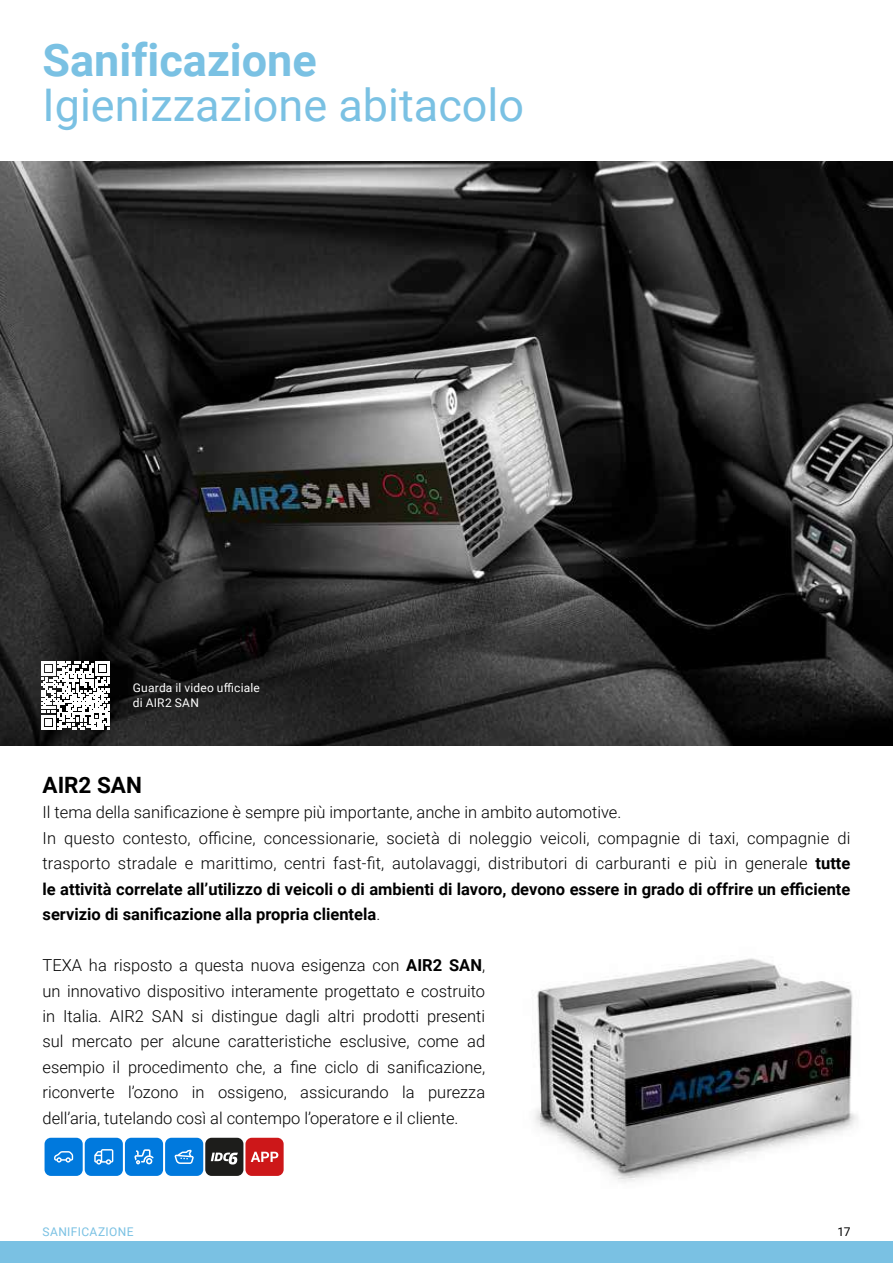
<style>
.page{position:relative;width:893px;height:1263px;background:#fff}
.page>*{position:absolute;margin:0;border:0;box-sizing:border-box;transform-origin:0 0}
.t1{font:45px "Roboto";color:#7ac1e3}
.t2{font:700 45px "Roboto";color:#7ac1e3}
.t3{font:700 22.5px "Roboto";color:#000}
.t4{font:300 16.5px/25.5px "Roboto";letter-spacing:.01em;color:#000}
.t5{font:12px/15px "Roboto";letter-spacing:.015em;color:#fff}
.t6{font:12px "Roboto";letter-spacing:.03em;color:#7ac1e3}
.t7{font:12px "Roboto";color:#000}
.s1{font-weight:700}
</style>
<div class="page">
<img style="left:535px;top:958px;width:323px;height:224px">
<div style="left:0;top:1242px;width:893px;height:21px;background:#7ac1e3"></div>
<img style="left:0;top:162px;width:893px;height:583px">
<svg style="left:41px;top:661px;width:69px;height:68px"></svg>
<div style="left:45px;top:1138px;width:38px;height:38px;background:#0079dd;border-radius:6px"></div>
<svg style="left:54px;top:1151px;width:19px;height:11px"></svg>
<div style="left:85px;top:1138px;width:38px;height:38px;background:#0079dd;border-radius:6px"></div>
<svg style="left:94px;top:1149px;width:19px;height:15px"></svg>
<div style="left:125px;top:1138px;width:38px;height:38px;background:#0079dd;border-radius:6px"></div>
<svg style="left:134px;top:1149px;width:20px;height:15px"></svg>
<div style="left:165px;top:1138px;width:38px;height:38px;background:#0079dd;border-radius:6px"></div>
<svg style="left:174px;top:1149px;width:20px;height:15px"></svg>
<div style="left:205px;top:1138px;width:38px;height:38px;background:#1d1d1b;border-radius:6px"></div>
<svg style="left:211px;top:1152px;width:27px;height:12px"></svg>
<div style="left:245px;top:1138px;width:39px;height:38px;background:#cd1719;border-radius:6px"></div>
<svg style="left:251px;top:1152px;width:27px;height:10px"></svg>
<h1 class="t2" style="left:43px;top:29px;width:276px">Sanificazione</h1>
<h1 class="t1" style="left:43px;top:74px;width:483px">Igienizzazione abitacolo</h1>
<p class="t5" style="left:133px;top:680px;width:128px">Guarda il video ufficiale di AIR2 SAN</p>
<h2 class="t3" style="left:43px;top:769px;width:101px">AIR2 SAN</h2>
<p class="t4" style="left:43px;top:799px;width:809px">Il tema della sanificazione è sempre più importante, anche in ambito automotive.<br>In questo contesto, officine, concessionarie, società di noleggio veicoli, compagnie di taxi, compagnie di trasporto stradale e marittimo, centri fast-fit, autolavaggi, distributori di carburanti e più in generale <span class="s1">tutte le attività correlate all’utilizzo di veicoli o di ambienti di lavoro, devono essere in grado di offrire un efficiente servizio di sanificazione alla propria clientela</span>.</p>
<p class="t4" style="left:43px;top:952px;width:444px;text-align:justify">TEXA ha risposto a questa nuova esigenza con <span class="s1">AIR2 SAN</span>, un innovativo dispositivo interamente progettato e costruito in Italia. AIR2 SAN si distingue dagli altri prodotti presenti sul mercato per alcune caratteristiche esclusive, come ad esempio il procedimento che, a fine ciclo di sanificazione, riconverte l’ozono in ossigeno, assicurando la purezza dell’aria, tutelando così al contempo l’operatore e il cliente.</p>
<p class="t6" style="left:43px;top:1223px;width:93px">SANIFICAZIONE</p>
<p class="t7" style="left:837px;top:1223px;width:15px">17</p>
</div>
